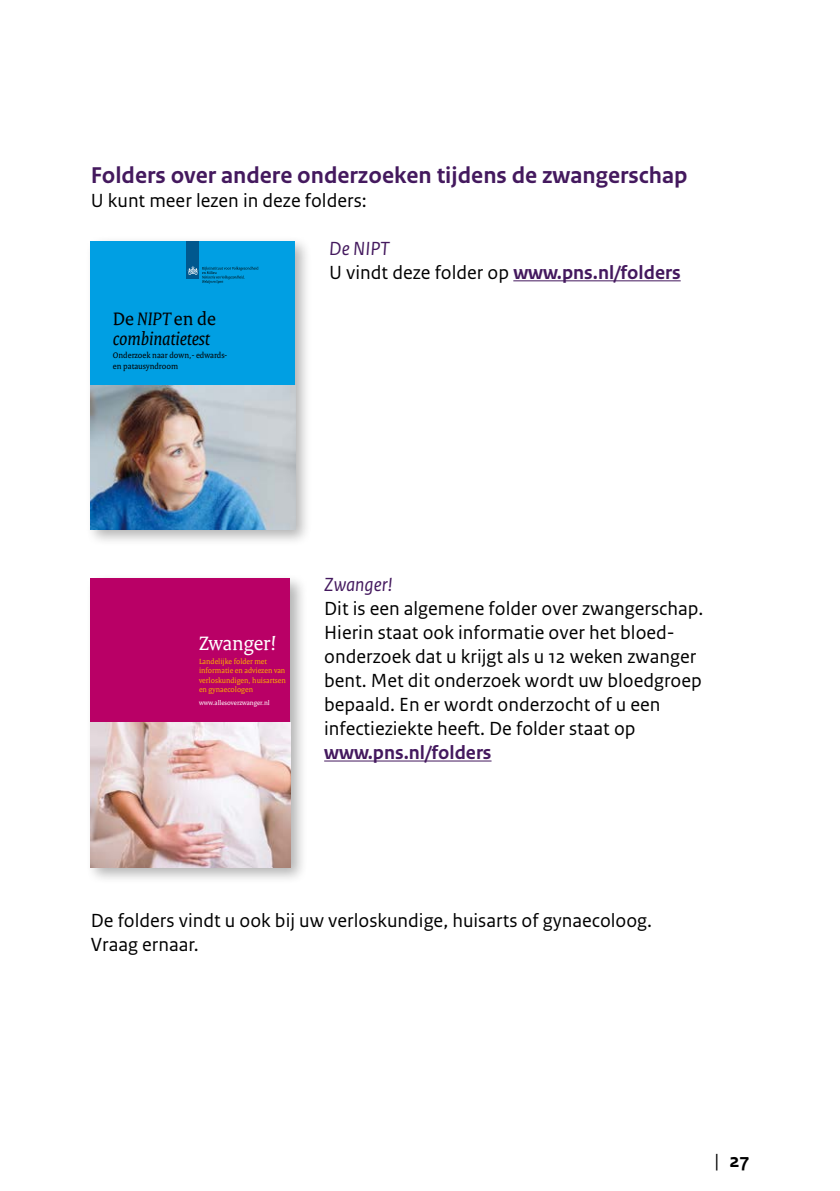
<style>
.page{position:relative;width:840px;height:1191px;background:#fff}
.page>*{position:absolute;margin:0;border:0;box-sizing:border-box;transform-origin:0 0}
._06_RIVM_Alineakop{font:700 24px "Rijksoverheid Sans Text";color:#44195e}
.t1{font:21px "Rijksoverheid Serif";color:#fff}
._10_RIVM_Broodtekst{font:20px/24px "Rijksoverheid Sans Text";color:#000}
._08_RIVM_Tussenkop{font:italic 20px "Rijksoverheid Sans Text";color:#44195e}
.t2{font:700 20px "Rijksoverheid Sans Text";color:#000}
.t3{font:italic 19.4px/20.4px "Rijksoverheid Serif";color:#000}
.t4{font:8.8px/11.6px "Rijksoverheid Serif";color:#000}
.t5{font:8px/9.4px "Rijksoverheid Serif";color:#f9ae00}
.t6{font:7px "Rijksoverheid Serif";color:#fff}
.s1{font-weight:700;color:#44195e}
.s2{font-style:normal}
.s3{font-weight:400}
</style>
<div class="page">
<hr style="left:513px;top:280px;width:167px;height:1px;background:#44195e">
<hr style="left:324px;top:760px;width:167px;height:1px;background:#44195e">
<div style="left:85px;top:235px;width:227px;height:312px;background:#000;opacity:.3"></div>
<div style="left:91px;top:241px;width:204px;height:288px;background:#009fe3"></div>
<div style="left:186px;top:241px;width:13px;height:37px;background:#00588e"></div>
<svg style="left:187px;top:266px;width:71px;height:18px"></svg>
<img style="left:91px;top:385px;width:204px;height:144px">
<div style="left:85px;top:573px;width:222px;height:311px;background:#000;opacity:.3"></div>
<div style="left:91px;top:578px;width:199px;height:289px;background:#b90066"></div>
<img style="left:91px;top:722px;width:199px;height:145px">
<h3 class="_06_RIVM_Alineakop" style="left:91px;top:161px;width:598px">Folders over andere onderzoeken tijdens de zwangerschap</h3>
<p class="_10_RIVM_Broodtekst" style="left:91px;top:189px;width:277px">U kunt meer lezen in deze folders:</p>
<h4 class="_08_RIVM_Tussenkop" style="left:329px;top:237px;width:62px">De NIPT</h4>
<p class="_10_RIVM_Broodtekst" style="left:329px;top:261px;width:353px">U vindt deze folder op <span class="s1">www.pns.nl/folders</span></p>
<p class="t3" style="left:113px;top:308px;width:104px"><span class="s2">De</span> NIPT <span class="s2">en de </span>combinatietest</p>
<p class="t4" style="left:113px;top:349px;width:116px">Onderzoek naar down,- edwards&shy;en patausyndroom</p>
<p class="t1" style="left:199px;top:630px;width:79px">Zwanger!</p>
<p class="t5" style="left:199px;top:656px;width:88px">Landelijke folder met informatie en adviezen van verloskundigen, huisartsen en gynaecologen</p>
<p class="t6" style="left:199px;top:699px;width:72px">www.allesoverzwanger.nl</p>
<h4 class="_08_RIVM_Tussenkop" style="left:324px;top:573px;width:70px">Zwanger!</h4>
<p class="_10_RIVM_Broodtekst" style="left:324px;top:597px;width:380px">Dit is een algemene folder over zwangerschap.<br>Hierin staat ook informatie over het bloed&shy;onderzoek dat u krijgt als u 12 weken zwanger bent. Met dit onderzoek wordt uw bloedgroep bepaald. En er wordt onderzocht of u een infectieziekte heeft. De folder staat op <span class="s1">www.pns.nl/folders</span></p>
<p class="_10_RIVM_Broodtekst" style="left:91px;top:909px;width:562px">De folders vindt u ook bij uw verloskundige, huisarts of gynaecoloog.<br>Vraag ernaar.</p>
<p class="t2" style="left:714px;top:1149px;width:36px"><span class="s3">|</span> 27</p>
</div>
